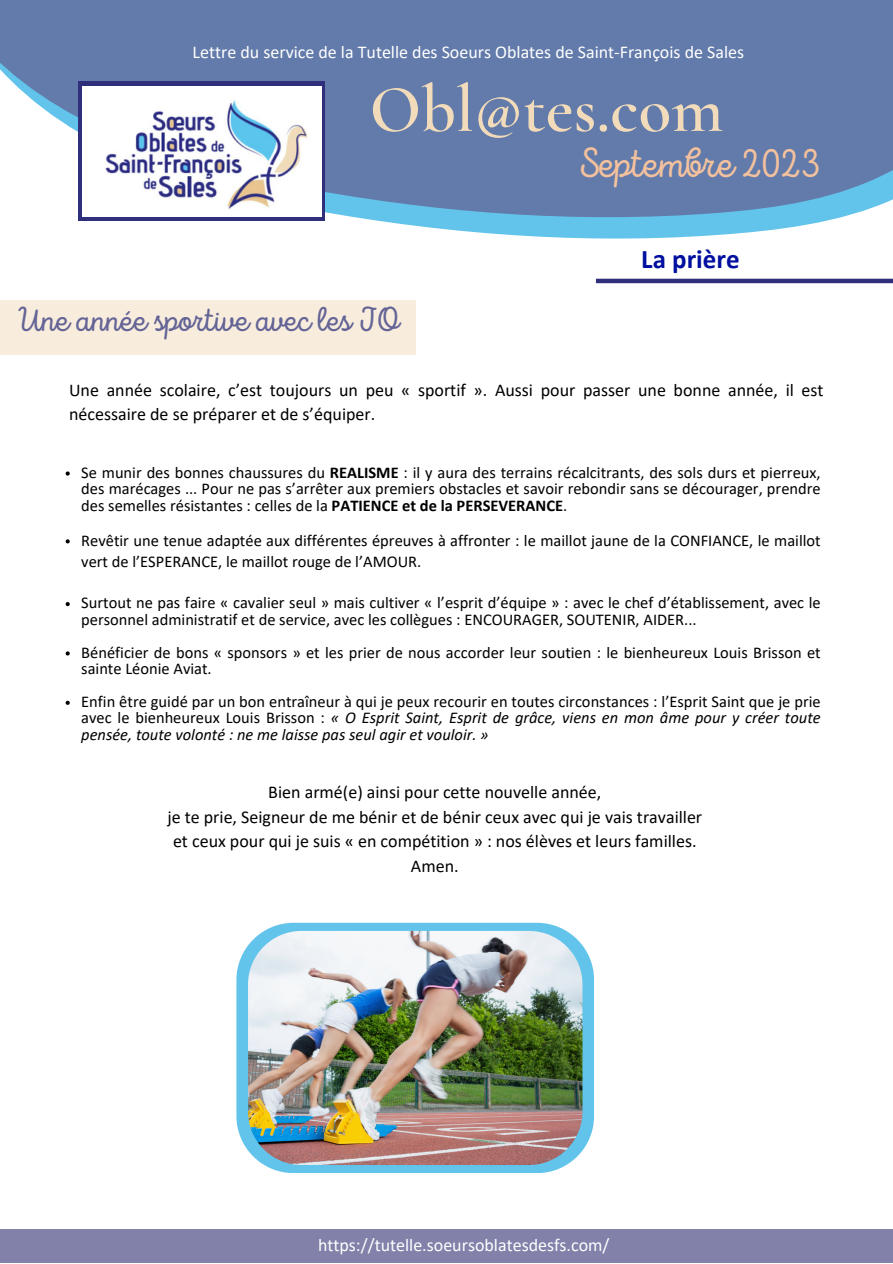
<style>
.page{position:relative;width:893px;height:1264px;background:#fff}
.page>*{position:absolute;margin:0;border:0;box-sizing:border-box;transform-origin:0 0}
.t1{font:600 67.5px "Cormorant Garamond";color:#f1dbba}
.t2{font:42px "Intro Script";color:#f3c19d}
.t3{font:34.5px "Intro Script";color:#646496}
.t4{font:700 27px "Calibri";color:#000f9f}
.t5{font:18px/24.8px "Calibri";color:#000}
.t6{font:18px "Calibri";color:#fff}
.t7{font:16.5px/16.5px "Calibri";color:#000}
.s1{font-weight:700}
.s2{font-style:italic}
</style>
<div class="page">
<hr style="left:596px;top:279px;width:296px;height:4px;background:#302f7b">
<div style="left:0;top:300px;width:415px;height:55px;background:#f8eddd"></div>
<div style="left:0;top:1229px;width:892px;height:33px;background:#8181aa"></div>
<svg style="left:66px;top:471px;width:4px;height:4px"></svg>
<svg style="left:66px;top:539px;width:4px;height:4px"></svg>
<svg style="left:66px;top:602px;width:4px;height:4px"></svg>
<svg style="left:66px;top:651px;width:4px;height:4px"></svg>
<svg style="left:66px;top:700px;width:4px;height:5px"></svg>
<div style="left:236px;top:922px;width:358px;height:251px;background:#62c4eb;border-radius:57px"></div>
<img style="left:248px;top:930px;width:334px;height:234px;border-radius:53px">
<svg style="left:402px;top:224px;width:408px;height:15px;fill:#62c4eb"></svg>
<svg style="left:0;top:0;width:892px;height:224px;background:#6d88b3"></svg>
<div style="left:79px;top:82px;width:246px;height:139px;background:#302f7b"></div>
<img style="left:83px;top:86px;width:238px;height:131px">
<p class="t6" style="left:193px;top:40px;width:553px">Lettre du service de la Tutelle des Soeurs Oblates de Saint-François de Sales</p>
<h1 class="t1" style="left:369px;top:68px;width:355px">Obl@tes.com</h1>
<h2 class="t2" style="left:578px;top:139px;width:244px">Septembre 2023</h2>
<h3 class="t3" style="left:17px;top:300px;width:383px">Une année sportive avec les JO</h3>
<h3 class="t4" style="left:641px;top:240px;width:100px">La prière</h3>
<p class="t5" style="left:69px;top:377px;width:756px">Une année scolaire, c’est toujours un peu « sportif ». Aussi pour passer une bonne année, il est nécessaire de se préparer et de s’équiper.</p>
<p class="t7" style="left:81px;top:463px;width:741px;text-align:justify">Se munir des bonnes chaussures du <span class="s1">REALISME</span> : il y aura des terrains récalcitrants, des sols durs et pierreux, des marécages ... Pour ne pas s’arrêter aux premiers obstacles et savoir rebondir sans se décourager, prendre des semelles résistantes : celles de la <span class="s1">PATIENCE et de la PERSEVERANCE</span>.</p>
<p class="t7" style="left:81px;top:529px;width:741px;line-height:21.6px">Revêtir une tenue adaptée aux différentes épreuves à affronter : le maillot jaune de la CONFIANCE, le maillot vert de l’ESPERANCE, le maillot rouge de l’AMOUR.</p>
<p class="t7" style="left:81px;top:594px;width:741px">Surtout ne pas faire « cavalier seul » mais cultiver « l’esprit d’équipe » : avec le chef d’établissement, avec le personnel administratif et de service, avec les collègues : ENCOURAGER, SOUTENIR, AIDER...</p>
<p class="t7" style="left:81px;top:643px;width:741px">Bénéficier de bons « sponsors » et les prier de nous accorder leur soutien : le bienheureux Louis Brisson et sainte Léonie Aviat.</p>
<p class="t7" style="left:81px;top:692px;width:741px;text-align:justify">Enfin être guidé par un bon entraîneur à qui je peux recourir en toutes circonstances : l’Esprit Saint que je prie avec le bienheureux Louis Brisson : <span class="s2">« O Esprit Saint, Esprit de grâce, viens en mon âme pour y créer toute pensée, toute volonté : ne me laisse pas seul agir et vouloir. »</span></p>
<p class="t5" style="left:167px;top:779px;width:536px;text-align:center">Bien armé(e) ainsi pour cette nouvelle année,<br>je te prie, Seigneur de me bénir et de bénir ceux avec qui je vais travailler et ceux pour qui je suis « en compétition » : nos élèves et leurs familles.<br>Amen.</p>
<p class="t6" style="left:318px;top:1232px;width:293px">https://tutelle.soeursoblatesdesfs.com/</p>
</div>
